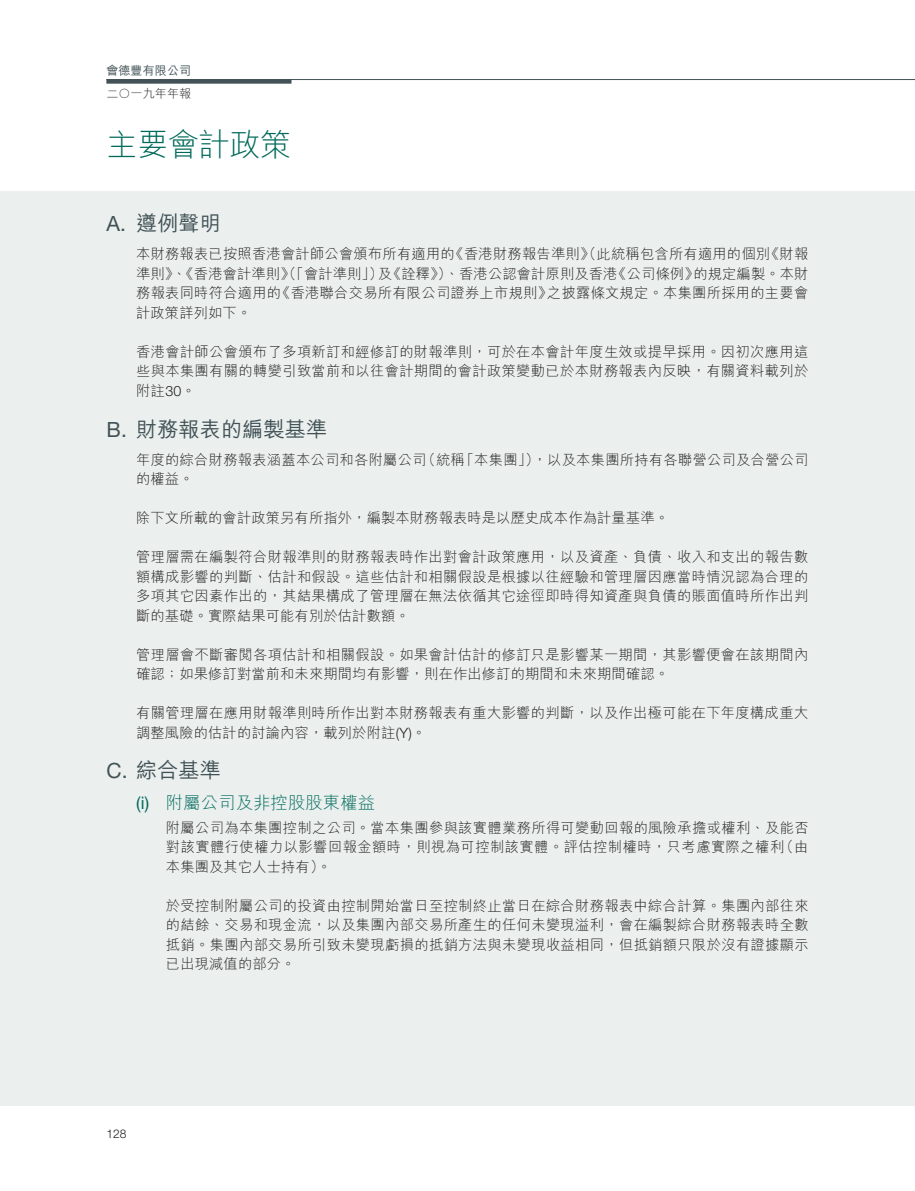
<style>
.page{position:relative;width:915px;height:1191px;background:#fff}
.page>*{position:absolute;margin:0;border:0;box-sizing:border-box;transform-origin:0 0}
.t1{font:300 31.5px "M Hei HK";letter-spacing:-.025em;color:#006a5b}
.t2{font:500 21px "M Hei HK";letter-spacing:.01em;color:#425256}
.t3{font:300 17.25px "M Hei HK";letter-spacing:.01em;color:#006a5b}
.t4{font:300 14.25px/19.5px "M Hei HK";letter-spacing:.025em;color:#231f20;text-align:justify}
.t5{font:500 12px "M Hei HK";letter-spacing:.01em;color:#425256}
.t6{font:300 12px "M Hei HK";letter-spacing:.01em;color:#231f20}
.t7{font:300 12px "Helvetica Neue LT Std";color:#231f20}
.s1{font-family:"Helvetica Neue LT Std";font-weight:400}
.s2{font-family:"Helvetica Neue LT Std"}
</style>
<div class="page">
<hr style="left:106px;top:79px;width:808px;height:1px;background:#425256">
<div style="left:106px;top:79px;width:185px;height:5px;background:#425256"></div>
<div style="left:0;top:191px;width:914px;height:915px;background:#ebf0ef"></div>
<p class="t5" style="left:106px;top:61px;width:86px">會德豐有限公司</p>
<p class="t6" style="left:106px;top:87px;width:86px">二○一九年年報</p>
<h1 class="t1" style="left:106px;top:128px;width:187px">主要會計政策</h1>
<p class="t2" style="left:106px;top:208px;width:116px"><span class="s1">A.</span> 遵例聲明</p>
<p class="t4" style="left:136px;top:244px;width:673px">本財務報表已按照香港會計師公會頒布所有適用的《香港財務報告準則》（此統稱包含所有適用的個別《財報準則》、《香港會計準則》（「會計準則」）及《詮釋》）、香港公認會計原則及香港《公司條例》的規定編製。本財務報表同時符合適用的《香港聯合交易所有限公司證券上市規則》之披露條文規定。本集團所採用的主要會計政策詳列如下。</p>
<p class="t4" style="left:136px;top:342px;width:673px">香港會計師公會頒布了多項新訂和經修訂的財報準則，可於在本會計年度生效或提早採用。因初次應用這些與本集團有關的轉變引致當前和以往會計期間的會計政策變動已於本財務報表內反映，有關資料載列於附註<span class="s2">30</span>。</p>
<p class="t2" style="left:106px;top:413px;width:222px"><span class="s1">B.</span> 財務報表的編製基準</p>
<p class="t4" style="left:136px;top:449px;width:673px">年度的綜合財務報表涵蓋本公司和各附屬公司（統稱「本集團」），以及本集團所持有各聯營公司及合營公司的權益。</p>
<p class="t4" style="left:136px;top:508px;width:534px">除下文所載的會計政策另有所指外，編製本財務報表時是以歷史成本作為計量基準。</p>
<p class="t4" style="left:136px;top:547px;width:673px">管理層需在編製符合財報準則的財務報表時作出對會計政策應用，以及資產、負債、收入和支出的報告數額構成影響的判斷、估計和假設。這些估計和相關假設是根據以往經驗和管理層因應當時情況認為合理的多項其它因素作出的，其結果構成了管理層在無法依循其它途徑即時得知資產與負債的賬面值時所作出判斷的基礎。實際結果可能有別於估計數額。</p>
<p class="t4" style="left:136px;top:644px;width:673px">管理層會不斷審閱各項估計和相關假設。如果會計估計的修訂只是影響某一期間，其影響便會在該期間內確認；如果修訂對當前和未來期間均有影響，則在作出修訂的期間和未來期間確認。</p>
<p class="t4" style="left:136px;top:703px;width:673px">有關管理層在應用財報準則時所作出對本財務報表有重大影響的判斷，以及作出極可能在下年度構成重大調整風險的估計的討論內容，載列於附註<span class="s2">(Y)</span>。</p>
<p class="t2" style="left:106px;top:755px;width:116px"><span class="s1">C.</span> 綜合基準</p>
<p class="t3" style="left:136px;top:794px;width:240px"><span class="s1">(i)</span> 附屬公司及非控股股東權益</p>
<p class="t4" style="left:166px;top:817px;width:644px">附屬公司為本集團控制之公司。當本集團參與該實體業務所得可變動回報的風險承擔或權利、及能否對該實體行使權力以影響回報金額時，則視為可控制該實體。評估控制權時，只考慮實際之權利（由本集團及其它人士持有）。</p>
<p class="t4" style="left:166px;top:895px;width:644px">於受控制附屬公司的投資由控制開始當日至控制終止當日在綜合財務報表中綜合計算。集團內部往來的結餘、交易和現金流，以及集團內部交易所產生的任何未變現溢利，會在編製綜合財務報表時全數抵銷。集團內部交易所引致未變現虧損的抵銷方法與未變現收益相同，但抵銷額只限於沒有證據顯示已出現減值的部分。</p>
<p class="t7" style="left:106px;top:1126px;width:22px">128</p>
</div>
